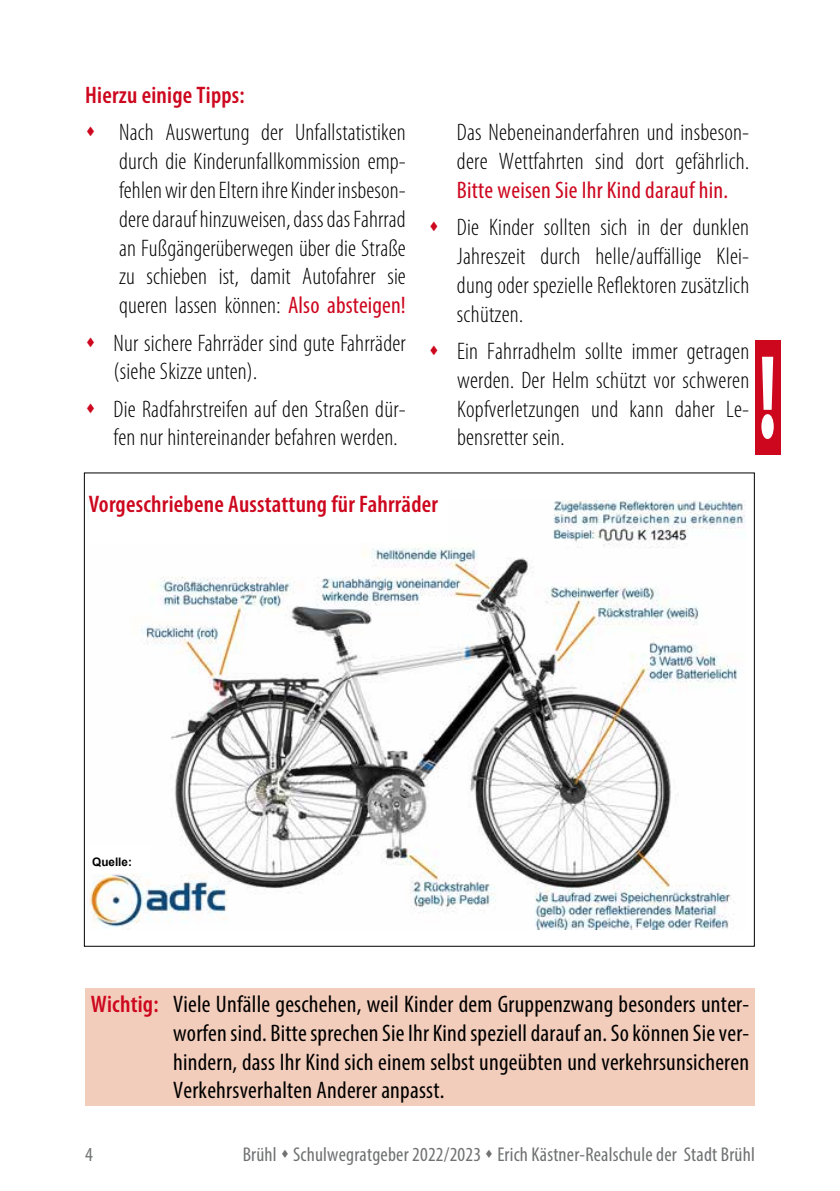
<style>
.page{position:relative;width:840px;height:1191px;background:#fff}
.page>*{position:absolute;margin:0;border:0;box-sizing:border-box;transform-origin:0 0}
.t1{font:900 120px "Myriad Pro";color:#fff;scale:.5 1}
.t2{font:300 condensed 24px/28.8px "Myriad Pro";letter-spacing:.01em;color:#000;text-align:justify}
.t3{font:condensed 24px/28.8px "Myriad Pro";letter-spacing:.01em;color:#000;text-align:justify}
.t4{font:600 condensed 24px "Myriad Pro";letter-spacing:.01em;color:#cd071e}
.t5{font:condensed 24px "Myriad Pro";letter-spacing:.01em;color:#cd071e}
.t6{font:condensed 20px "Myriad Pro";letter-spacing:.01em;color:#707172}
.t7{font:700 11.8px "Arial";color:#000}
.s1{color:#cd071e}
.s2{font-weight:400;color:#cd071e}
.s3{font-weight:600;color:#cd071e}
</style>
<div class="page">
<div style="left:85px;top:988px;width:669px;height:118px;background:#f3cdbb"></div>
<div style="left:754px;top:340px;width:26px;height:115px;background:#cd071e"></div>
<img style="left:87px;top:500px;width:658px;height:429px">
<div style="left:84px;top:845px;width:65px;height:28px;background:#fff"></div>
<div style="left:89px;top:494px;width:358px;height:49px;background:#fff"></div>
<p class="t4" style="left:85px;top:80px;width:161px">Hierzu einige Tipps:</p>
<p class="t2" style="left:119px;top:118px;width:288px;text-indent:-34px"><span class="s1">▲</span> Nach Auswertung der Unfallstatistiken durch die Kinderunfallkommission emp&shy;fehlen wir den Eltern ihre Kinder insbeson&shy;dere darauf hinzuweisen, dass das Fahrrad an Fußgängerüberwegen über die Straße zu schieben ist, damit Autofahrer sie queren lassen können: <span class="s2">Also absteigen!</span></p>
<p class="t2" style="left:113px;top:328px;width:293px;text-indent:-28px"><span class="s1">▲</span> Nur sichere Fahrräder sind gute Fahrräder (siehe Skizze unten).</p>
<p class="t2" style="left:113px;top:394px;width:293px;text-indent:-28px"><span class="s1">▲</span> Die Radfahrstreifen auf den Straßen dür&shy;fen nur hintereinander befahren werden.</p>
<p class="t2" style="left:456px;top:118px;width:293px">Das Nebeneinanderfahren und insbeson&shy;dere Wettfahrten sind dort gefährlich.</p>
<p class="t5" style="left:456px;top:175px;width:272px">Bitte weisen Sie Ihr Kind darauf hin.</p>
<p class="t2" style="left:456px;top:213px;width:294px;text-indent:-28px"><span class="s1">▲</span> Die Kinder sollten sich in der dunklen Jahreszeit durch helle/auffällige Klei&shy;dung oder spezielle Reflektoren zusätzlich schützen.</p>
<p class="t2" style="left:456px;top:336px;width:294px;text-indent:-28px"><span class="s1">▲</span> Ein Fahrradhelm sollte immer getragen werden. Der Helm schützt vor schweren Kopfverletzungen und kann daher Le&shy;bensretter sein.</p>
<h1 class="t1" style="left:758px;top:317px;width:36px">!</h1>
<p class="t4" style="left:89px;top:489px;width:350px">Vorgeschriebene Ausstattung für Fahrräder</p>
<p class="t7" style="left:92px;top:854px;width:41px">Quelle:</p>
<p class="t3" style="left:173px;top:989px;width:577px;text-indent:-82px"><span class="s3">Wichtig:</span> Viele Unfälle geschehen, weil Kinder dem Gruppenzwang besonders unter&shy;worfen sind. Bitte sprechen Sie Ihr Kind speziell darauf an. So können Sie ver&shy;hindern, dass Ihr Kind sich einem selbst ungeübten und verkehrsunsicheren Verkehrsverhalten Anderer anpasst.</p>
<p class="t6" style="left:85px;top:1141px;width:9px">4</p>
<p class="t6" style="left:243px;top:1142px;width:513px">Brühl ▲ Schulwegratgeber 2022/2023 ▲ Erich Kästner-Realschule der Stadt Brühl</p>
</div>
